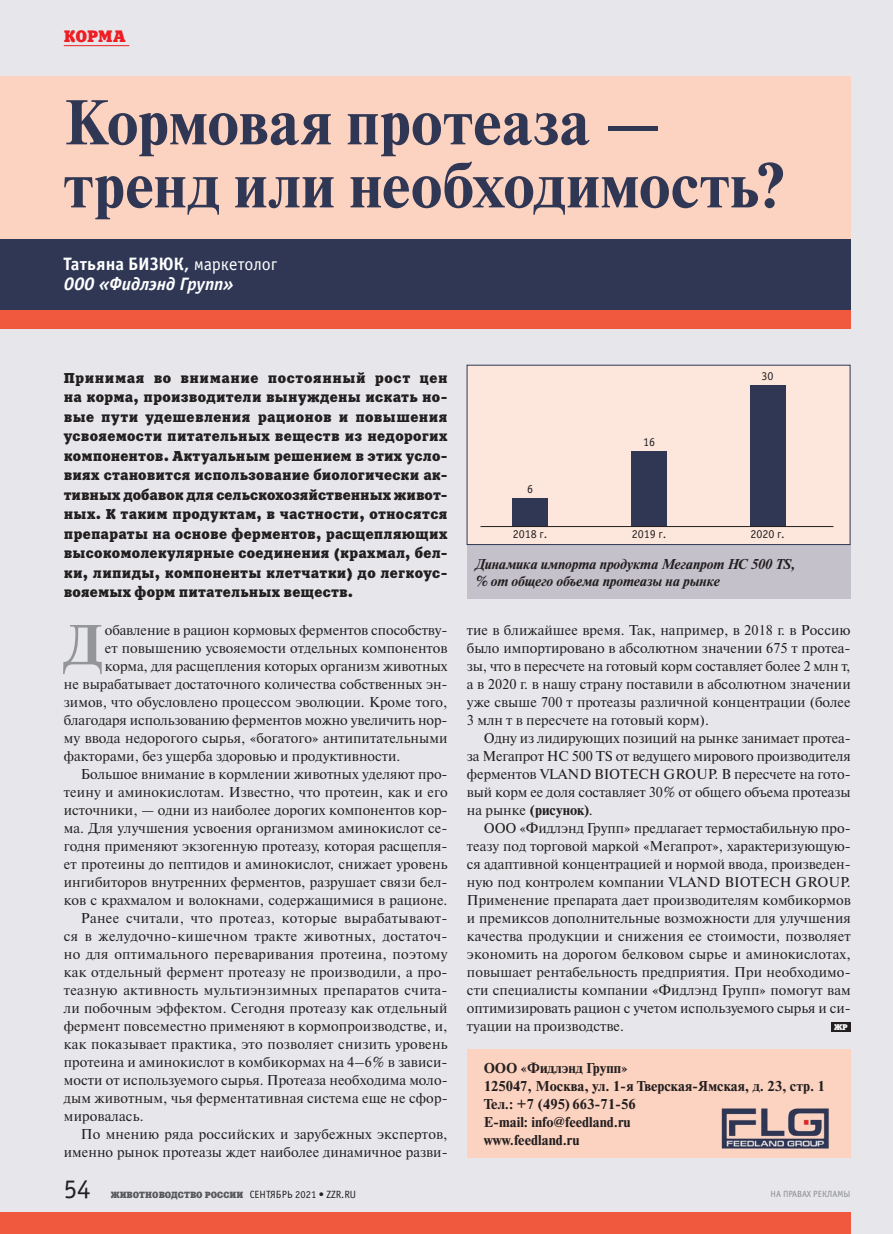
<style>
.page{position:relative;width:893px;height:1234px;background:#fff}
.page>*{position:absolute;margin:0;border:0;box-sizing:border-box;transform-origin:0 0}
.t1{font:700 63px/63px "Newton C";letter-spacing:.005em;color:#2f3755}
.t2{font:700 56.25px "Newton C";color:#939598}
.t3{font:27px "Officina Sans C";color:#231f20}
.t4{font:italic 700 18px/19.5px "Officina Sans C";letter-spacing:-.01em;color:#fff}
.t5{font:16.5px "Xenia C";color:#ee1d23}
.t6{font:14.25px/18px "Newton C";letter-spacing:.005em;color:#231f20;text-align:justify}
.t7{font:14.25px/19.5px "Xenia C";letter-spacing:.01em;color:#231f20;text-align:justify}
.t8{font:700 14.25px/18px "Newton C";color:#231f20}
.t9{font:14.25px "Newton C";letter-spacing:.025em;color:#231f20}
.t10{font:italic 700 14.25px/17.2px "Newton C";letter-spacing:-.01em;color:#231f20}
.t11{font:12px "Officina Sans C";color:#231f20}
.t12{font:9px "Xenia C";color:#57585a}
.t13{font:9px "Officina Sans C";color:#8a8c8f}
.t14{font:8.25px "Xenia C";color:#fff}
.s1{font-style:normal}
.s2{font-weight:400;font-style:normal}
.s3{font-family:"Officina Sans C";font-size:10.5px;color:#231f20}
.s4{font-weight:700}
</style>
<div class="page">
<div style="left:0;top:0;width:893px;height:1233px;background:#e7e7eb"></div>
<hr style="left:64px;top:45px;width:65px;height:1px;background:#ee1d23">
<div style="left:467px;top:1049px;width:383px;height:108px;background:#fcd2c0"></div>
<div style="left:0;top:239px;width:850px;height:72px;background:#2f3755"></div>
<div style="left:0;top:77px;width:850px;height:162px;background:#fcd2c0"></div>
<div style="left:831px;top:1021px;width:19px;height:10px;background:#231f20"></div>
<div style="left:0;top:311px;width:850px;height:18px;background:#f0593e"></div>
<div style="left:0;top:1212px;width:850px;height:21px;background:#f0593e"></div>
<img style="left:721px;top:1108px;width:108px;height:41px">
<div style="left:467px;top:545px;width:383px;height:54px;background:#c4c1cb"></div>
<div style="left:467px;top:365px;width:383px;height:179px;background:#fde7dc"></div>
<div style="left:512px;top:498px;width:36px;height:29px;background:#2f3755"></div>
<div style="left:631px;top:451px;width:36px;height:76px;background:#2f3755"></div>
<div style="left:750px;top:385px;width:35px;height:142px;background:#2f3755"></div>
<hr style="left:480px;top:526px;width:353px;height:1px;background:#231f20">
<p class="t5" style="left:64px;top:26px;width:63px">КОРМА</p>
<h1 class="t1" style="left:64px;top:91px;width:724px">Кормовая протеаза — тренд или необходимость?</h1>
<p class="t4" style="left:64px;top:254px;width:215px"><span class="s1">Татьяна БИЗЮК,</span> <span class="s2">маркетолог<br></span>ООО «Фидлэнд Групп»</p>
<p class="t7" style="left:64px;top:368px;width:385px">Принимая во внимание постоянный рост цен на корма, производители вынуждены искать но&shy;вые пути удешевления рационов и повышения усвояемости питательных веществ из недорогих компонентов. Актуальным решением в этих усло&shy;виях становится использование биологически ак&shy;тивных добавок для сельскохозяйственных живот&shy;ных. К таким продуктам, в частности, относятся препараты на основе ферментов, расщепляющих высокомолекулярные соединения (крахмал, бел&shy;ки, липиды, компоненты клетчатки) до легкоус&shy;вояемых форм питательных веществ.</p>
<h2 class="t2" style="left:64px;top:613px;width:41px">Д</h2>
<p class="t6" style="left:105px;top:621px;width:344px">обавление в рацион кормовых ферментов способству‑</p>
<p class="t6" style="left:105px;top:639px;width:344px">ет повышению усвояемости отдельных компонентов</p>
<p class="t6" style="left:105px;top:657px;width:344px">корма, для расщепления которых организм животных</p>
<p class="t6" style="left:64px;top:675px;width:385px">не вырабатывает достаточного количества собственных эн‑</p>
<p class="t6" style="left:64px;top:693px;width:385px">зимов, что обусловлено процессом эволюции. Кроме того,</p>
<p class="t6" style="left:64px;top:711px;width:385px">благодаря использованию ферментов можно увеличить нор‑</p>
<p class="t6" style="left:64px;top:729px;width:385px">му ввода недорогого сырья, «богатого» антипитательными</p>
<p class="t6" style="left:64px;top:747px;width:338px">факторами, без ущерба здоровью и продуктивности.</p>
<p class="t6" style="left:81px;top:765px;width:368px">Большое внимание в кормлении животных уделяют про‑</p>
<p class="t6" style="left:64px;top:783px;width:385px">теину и аминокислотам. Известно, что протеин, как и его</p>
<p class="t6" style="left:64px;top:801px;width:385px">источники, — одни из наиболее дорогих компонентов кор‑</p>
<p class="t6" style="left:64px;top:819px;width:385px">ма. Для улучшения усвоения организмом аминокислот се‑</p>
<p class="t6" style="left:64px;top:837px;width:385px">годня применяют экзогенную протеазу, которая расщепля‑</p>
<p class="t6" style="left:64px;top:855px;width:385px">ет протеины до пептидов и аминокислот, снижает уровень</p>
<p class="t6" style="left:64px;top:873px;width:385px">ингибиторов внутренних ферментов, разрушает связи бел‑</p>
<p class="t6" style="left:64px;top:891px;width:385px">ков с крахмалом и волокнами, содержащимися в рационе.</p>
<p class="t9" style="left:81px;top:910px;width:368px">Ранее считали, что протеаз, которые вырабатывают‑</p>
<p class="t9" style="left:64px;top:928px;width:385px">ся в желудочно-кишечном тракте животных, достаточ‑</p>
<p class="t6" style="left:64px;top:945px;width:385px">но для оптимального переваривания протеина, поэтому</p>
<p class="t6" style="left:64px;top:963px;width:385px">как отдельный фермент протеазу не производили, а про‑</p>
<p class="t6" style="left:64px;top:981px;width:385px">теазную активность мультиэнзимных препаратов счита‑</p>
<p class="t6" style="left:64px;top:999px;width:385px">ли побочным эффектом. Сегодня протеазу как отдельный</p>
<p class="t6" style="left:64px;top:1017px;width:385px">фермент повсеместно применяют в кормопроизводстве, и,</p>
<p class="t6" style="left:64px;top:1035px;width:385px">как показывает практика, это позволяет снизить уровень</p>
<p class="t6" style="left:64px;top:1053px;width:385px">протеина и аминокислот в комбикормах на 4–6% в зависи‑</p>
<p class="t6" style="left:64px;top:1071px;width:385px">мости от используемого сырья. Протеаза необходима моло‑</p>
<p class="t6" style="left:64px;top:1089px;width:385px">дым животным, чья ферментативная система еще не сфор‑</p>
<p class="t6" style="left:64px;top:1107px;width:81px">мировалась.</p>
<p class="t6" style="left:81px;top:1125px;width:368px">По мнению ряда российских и зарубежных экспертов,</p>
<p class="t6" style="left:64px;top:1143px;width:385px">именно рынок протеазы ждет наиболее динамичное разви‑</p>
<h3 class="t3" style="left:64px;top:1174px;width:28px">54</h3>
<p class="t12" style="left:111px;top:1188px;width:247px">ЖИВОТНОВОДСТВО РОССИИ <span class="s3">СЕНТЯБРЬ 2021 • ZZR.RU</span></p>
<p class="t11" style="left:527px;top:482px;width:7px">6</p>
<p class="t11" style="left:513px;top:527px;width:36px">2018 г.</p>
<p class="t11" style="left:643px;top:435px;width:13px">16</p>
<p class="t11" style="left:762px;top:369px;width:13px">30</p>
<p class="t11" style="left:632px;top:527px;width:36px">2019 г.</p>
<p class="t11" style="left:750px;top:527px;width:36px">2020 г.</p>
<p class="t10" style="left:475px;top:555px;width:322px">Динамика импорта продукта Мегапрот HC 500 TS, % от общего объема протеазы на рынке</p>
<p class="t6" style="left:467px;top:621px;width:385px">тие в ближайшее время. Так, например, в 2018 г. в Россию было импортировано в абсолютном значении 675 т протеа‑ зы, что в пересчете на готовый корм составляет более 2 млн т, а в 2020 г. в нашу страну поставили в абсолютном значении уже свыше 700 т протеазы различной концентрации (более 3 млн т в пересчете на готовый корм).</p>
<p class="t6" style="left:467px;top:729px;width:385px;text-indent:17px">Одну из лидирующих позиций на рынке занимает протеа‑ за Мегапрот HC 500 TS от ведущего мирового производителя ферментов VLAND BIOTECH GROUP. В пересчете на гото‑ вый корм ее доля составляет 30% от общего объема протеазы на рынке <span class="s4">(рисунок)</span>.</p>
<p class="t6" style="left:467px;top:819px;width:385px;text-indent:17px">ООО «Фидлэнд Групп» предлагает термостабильную про‑ теазу под торговой маркой «Мегапрот», характеризующую‑ ся адаптивной концентрацией и нормой ввода, произведен‑ ную под контролем компании VLAND BIOTECH GROUP.<br>Применение препарата дает производителям комбикормов и премиксов дополнительные возможности для улучшения качества продукции и снижения ее стоимости, позволяет экономить на дорогом белковом сырье и аминокислотах, повышает рентабельность предприятия. При необходимо‑ сти специалисты компании «Фидлэнд Групп» помогут вам оптимизировать рацион с учетом используемого сырья и си‑ туации на производстве.</p>
<p class="t14" style="left:834px;top:1021px;width:15px">ЖР</p>
<p class="t8" style="left:484px;top:1059px;width:343px">ООО «Фидлэнд Групп»<br>125047, Москва, ул. 1‑я Тверская-Ямская, д. 23, стр. 1<br>Тел.: +7 (495) 663‑71‑56<br>E-mail: info@feedland.ru<br>www.feedland.ru</p>
<p class="t13" style="left:770px;top:1189px;width:81px">НА ПРАВАХ РЕКЛАМЫ</p>
</div>
